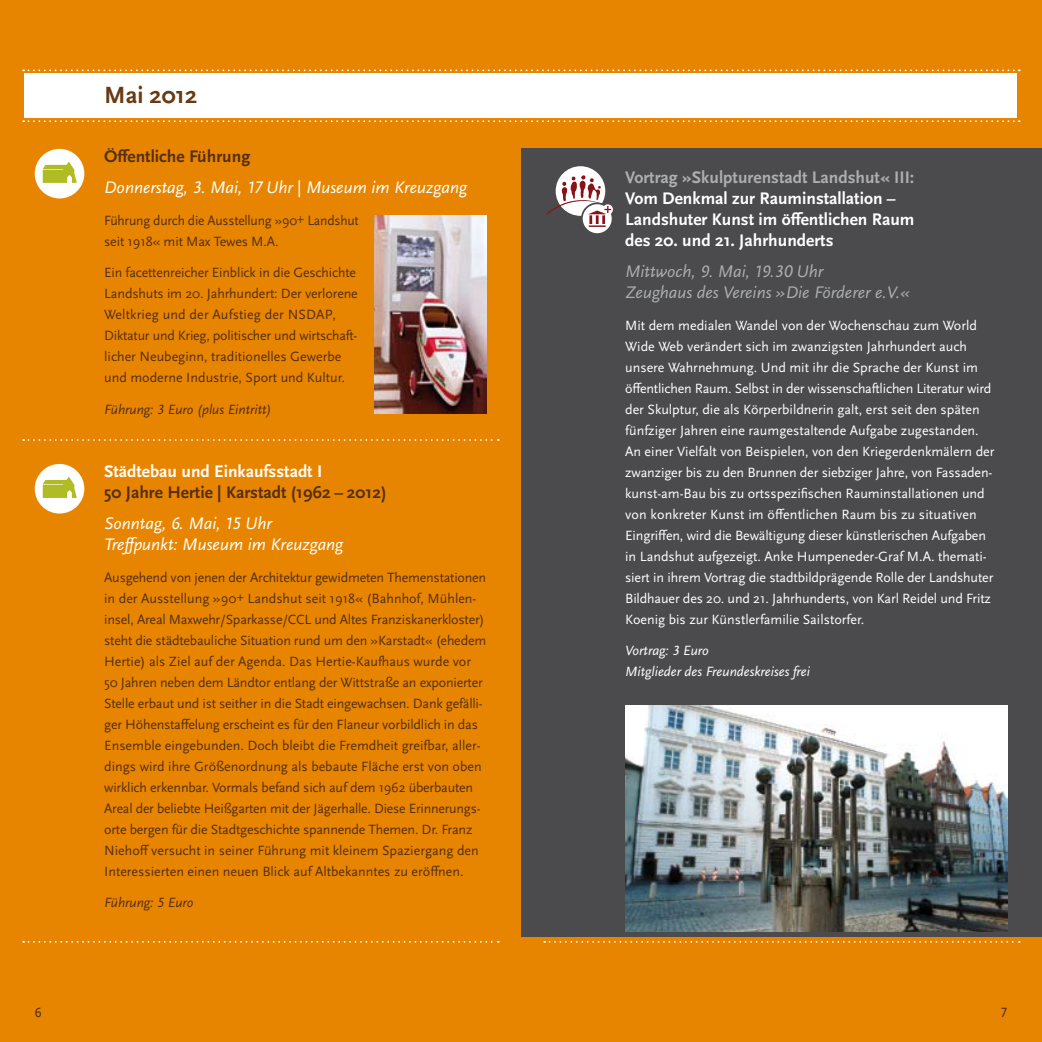
<style>
.page{position:relative;width:1042px;height:1042px;background:#fff}
.page>*{position:absolute;margin:0;border:0;box-sizing:border-box;transform-origin:0 0}
.t1{font:700 24.5px "Scala Sans OT";color:#683a10}
.t2{font:700 17.5px/21px "Scala Sans OT";color:#fff}
.t3{font:italic 17.5px/31.5px "Scala Sans OT";color:#fff}
.t4{font:italic 17.5px/21px "Scala Sans OT";color:#acaeaf}
.t5{font:700 17.5px "Scala Sans OT";color:#acaeaf}
.t6{font:700 17.5px "Scala Sans OT";color:#552e15}
.t7{font:14px/21px "Scala Sans OT";letter-spacing:-.015em;color:#552e15}
.t8{font:14px/21px "Scala Sans OT";color:#fff}
.t9{font:italic 14px/21px "Scala Sans OT";color:#fff}
.t10{font:italic 14px "Scala Sans OT";color:#552e15}
.s1{font-weight:700;font-style:normal;color:#552e15}
.s2{font-style:normal}
</style>
<div class="page">
<div style="left:0;top:0;width:521px;height:1042px;background:#e78500"></div>
<div style="left:521px;top:0;width:521px;height:1042px;background:#e78500"></div>
<div style="left:25px;top:73px;width:992px;height:45px;background:#fff"></div>
<svg style="left:23px;top:120px;width:997px;height:2px"></svg>
<svg style="left:23px;top:69px;width:997px;height:2px"></svg>
<div style="left:521px;top:149px;width:521px;height:788px;background:#4b4b4d"></div>
<div style="left:556px;top:166px;width:49px;height:50px;background:#fff;border-radius:50%"></div>
<svg style="left:546px;top:175px;width:67px;height:59px"></svg>
<svg style="left:544px;top:941px;width:476px;height:2px"></svg>
<svg style="left:23px;top:941px;width:476px;height:2px"></svg>
<svg style="left:23px;top:439px;width:476px;height:2px"></svg>
<div style="left:35px;top:149px;width:49px;height:49px;background:#fff;border-radius:50%"></div>
<svg style="left:43px;top:162px;width:34px;height:21px"></svg>
<div style="left:35px;top:464px;width:49px;height:49px;background:#fff;border-radius:50%"></div>
<svg style="left:43px;top:477px;width:34px;height:21px"></svg>
<img style="left:375px;top:215px;width:111px;height:199px">
<img style="left:625px;top:705px;width:382px;height:227px">
<h1 class="t1" style="left:104px;top:81px;width:95px">Mai 2012</h1>
<p class="t3" style="left:104px;top:141px;width:364px"><span class="s1">Öffentliche Führung<br></span>Donnerstag, 3. Mai, 17 Uhr <span class="s2">|</span> Museum im Kreuzgang</p>
<p class="t7" style="left:104px;top:210px;width:256px">Führung durch die Ausstellung »90+ Landshut seit 1918« mit Max Tewes M.A.</p>
<p class="t7" style="left:104px;top:262px;width:255px">Ein facettenreicher Einblick in die Geschichte Landshuts im 20. Jahrhundert: Der verlorene Weltkrieg und der Aufstieg der NSDAP, Diktatur und Krieg, politischer und wirtschaft&shy;licher Neubeginn, traditionelles Gewerbe und moderne Industrie, Sport und Kultur.</p>
<p class="t10" style="left:104px;top:402px;width:169px">Führung: 3 Euro (plus Eintritt)</p>
<p class="t2" style="left:104px;top:461px;width:220px">Städtebau und Einkaufsstadt I</p>
<p class="t6" style="left:104px;top:482px;width:284px">50 Jahre Hertie | Karstadt (1962 – 2012)</p>
<p class="t3" style="left:104px;top:513px;width:240px;line-height:21px">Sonntag, 6. Mai, 15 Uhr<br>Treffpunkt: Museum im Kreuzgang</p>
<p class="t7" style="left:104px;top:567px;width:383px">Ausgehend von jenen der Architektur gewidmeten Themenstationen in der Ausstellung »90+ Landshut seit 1918« (Bahnhof, Mühlen&shy;insel, Areal Maxwehr/Sparkasse/CCL und Altes Franziskanerkloster) steht die städtebauliche Situation rund um den »Karstadt« (ehedem Hertie) als Ziel auf der Agenda. Das Hertie-Kaufhaus wurde vor 50 Jahren neben dem Ländtor entlang der Wittstraße an exponierter Stelle erbaut und ist seither in die Stadt eingewachsen. Dank gefälli&shy;ger Höhenstaffelung erscheint es für den Flaneur vorbildlich in das Ensemble eingebunden. Doch bleibt die Fremdheit greifbar, aller&shy;dings wird ihre Größenordnung als bebaute Fläche erst von oben wirklich erkennbar. Vormals befand sich auf dem 1962 überbauten Areal der beliebte Heißgarten mit der Jägerhalle. Diese Erinnerungs&shy;orte bergen für die Stadtgeschichte spannende Themen. Dr. Franz Niehoff versucht in seiner Führung mit kleinem Spaziergang den Interessierten einen neuen Blick auf Altbekanntes zu eröffnen.</p>
<p class="t10" style="left:104px;top:895px;width:91px">Führung: 5 Euro</p>
<p class="t5" style="left:625px;top:167px;width:291px">Vortrag »Skulpturenstadt Landshut« III:</p>
<p class="t2" style="left:625px;top:188px;width:291px">Vom Denkmal zur Rauminstallation –<br>Landshuter Kunst im öffentlichen Raum des 20. und 21. Jahrhunderts</p>
<p class="t4" style="left:625px;top:261px;width:286px">Mittwoch, 9. Mai, 19.30 Uhr<br>Zeughaus des Vereins »Die Förderer e.V.«</p>
<p class="t8" style="left:625px;top:315px;width:371px">Mit dem medialen Wandel von der Wochenschau zum World Wide Web verändert sich im zwanzigsten Jahrhundert auch unsere Wahrnehmung. Und mit ihr die Sprache der Kunst im öffentlichen Raum. Selbst in der wissenschaftlichen Literatur wird der Skulptur, die als Körperbildnerin galt, erst seit den späten fünfziger Jahren eine raumgestaltende Aufgabe zugestanden.<br>An einer Vielfalt von Beispielen, von den Kriegerdenkmälern der zwanziger bis zu den Brunnen der siebziger Jahre, von Fassaden&shy;kunst-am-Bau bis zu ortsspezifischen Rauminstallationen und von konkreter Kunst im öffentlichen Raum bis zu situativen Eingriffen, wird die Bewältigung dieser künstlerischen Aufgaben in Landshut aufgezeigt. Anke Humpeneder-Graf M.A. themati&shy;siert in ihrem Vortrag die stadtbildprägende Rolle der Landshuter Bildhauer des 20. und 21. Jahrhunderts, von Karl Reidel und Fritz Koenig bis zur Künstlerfamilie Sailstorfer.</p>
<p class="t9" style="left:625px;top:640px;width:186px">Vortrag: 3 Euro<br>Mitglieder des Freundeskreises frei</p>
<p class="t7" style="left:35px;top:1002px;width:8px">6</p>
<p class="t7" style="left:1001px;top:1002px;width:8px">7</p>
</div>
